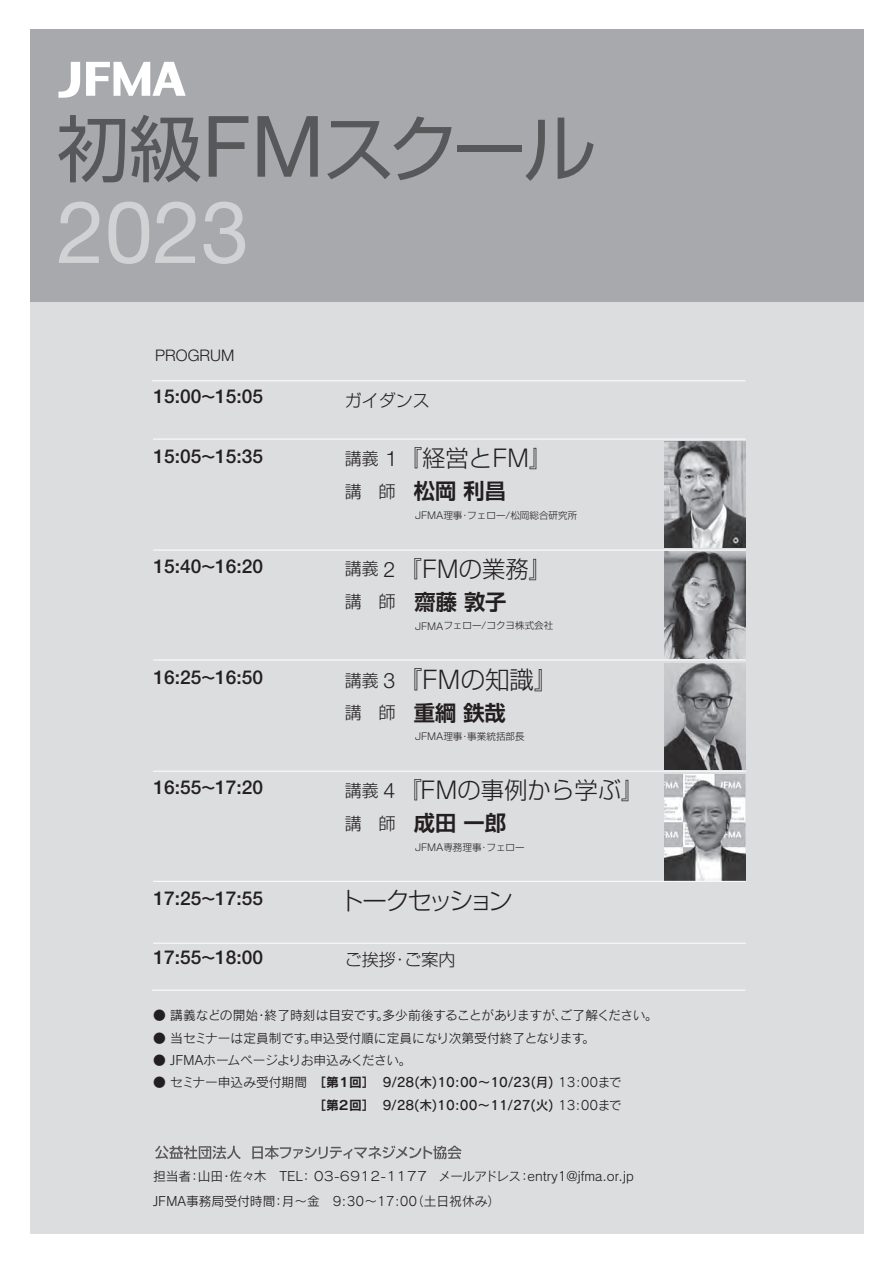
<style>
.page{position:relative;width:893px;height:1263px;background:#fff}
.page>*{position:absolute;margin:0;border:0;box-sizing:border-box;transform-origin:0 0}
.t1{font:86.55px "Helvetica Neue LT Std";color:#d1d2d4}
.t2{font:72.75px "Shin Go Pro";letter-spacing:-.065em;color:#57585a}
.t3{font:300 24.45px "Shin Go Pro";letter-spacing:-.065em;color:#231f20}
.t4{font:300 24.45px "Shin Go Pro";letter-spacing:-.145em;color:#231f20}
.t5{font:300 23.4px "Shin Go Pro";color:#231f20}
.t6{font:700 21.3px "Shin Go Pro De";color:#231f20}
.t7{font:500 19.2px "Helvetica Neue LT Std";color:#231f20}
.t8{font:300 16.95px "Shin Go Pro";color:#231f20}
.t9{font:300 15.9px "Helvetica Neue LT Std";color:#231f20}
.t10{font:700 13.8px "Shin Go Pro";color:#231f20}
.t11{font:12.75px "Rodin Pro M";color:#231f20}
.t12{font:12.75px "Rodin Pro DB";color:#231f20}
.t13{font:12.75px "Rodin Pro M";letter-spacing:-.2em;color:#231f20}
.t14{font:12.75px "Rodin Pro B";letter-spacing:-.1em;color:#231f20}
.t15{font:300 9.6px "Shin Go Pro";color:#231f20}
.s1{font-family:"Helvetica Neue LT Std";font-size:84.75px}
.s2{font-family:"Helvetica Neue LT Std";font-size:21.3px}
.s3{font-family:"Rodin Pro M"}
</style>
<div class="page">
<div style="left:30px;top:30px;width:833px;height:272px;background:#a8a9ad"></div>
<div style="left:30px;top:302px;width:833px;height:931px;background:#dcdddf"></div>
<svg style="left:86px;top:62px;width:100px;height:34px"></svg>
<svg style="left:58px;top:62px;width:22px;height:36px"></svg>
<img style="left:664px;top:441px;width:81px;height:106px">
<img style="left:664px;top:774px;width:81px;height:107px">
<img style="left:664px;top:552px;width:81px;height:106px">
<img style="left:665px;top:663px;width:80px;height:107px">
<hr style="left:152px;top:990px;width:593px;height:1px;background:#fff">
<hr style="left:152px;top:380px;width:593px;height:1px;background:#fff">
<svg style="left:155px;top:1146px;width:86px;height:13px"></svg>
<svg style="left:252px;top:1145px;width:210px;height:14px"></svg>
<hr style="left:153px;top:881px;width:593px;height:1px;background:#fff">
<hr style="left:153px;top:943px;width:593px;height:1px;background:#fff">
<hr style="left:153px;top:771px;width:593px;height:1px;background:#fff">
<hr style="left:153px;top:659px;width:593px;height:1px;background:#fff">
<hr style="left:153px;top:550px;width:593px;height:1px;background:#fff">
<hr style="left:153px;top:439px;width:593px;height:1px;background:#fff">
<h2 class="t2" style="left:57px;top:89px;width:541px">初級<span class="s1">FM</span>スクール</h2>
<h1 class="t1" style="left:57px;top:181px;width:194px">2023</h1>
<p class="t9" style="left:155px;top:345px;width:81px">PROGRUM</p>
<h3 class="t7" style="left:153px;top:385px;width:49px">15:00</h3>
<h3 class="t7" style="left:215px;top:385px;width:49px">15:05</h3>
<p class="t10" style="left:201px;top:386px;width:14px">〜</p>
<h3 class="t8" style="left:345px;top:387px;width:87px">ガイダンス</h3>
<h3 class="t7" style="left:153px;top:444px;width:49px">15:05</h3>
<h3 class="t7" style="left:215px;top:444px;width:49px">15:35</h3>
<p class="t10" style="left:201px;top:445px;width:14px">〜</p>
<h3 class="t8" style="left:345px;top:444px;width:36px">講義</h3>
<h3 class="t5" style="left:386px;top:439px;width:168px">『<span class="s2">1</span> 経営とFM『</h3>
<h3 class="t8" style="left:345px;top:477px;width:19px">講</h3>
<h3 class="t6" style="left:414px;top:474px;width:94px">松岡利昌</h3>
<h3 class="t8" style="left:379px;top:477px;width:36px">師　</h3>
<h3 class="t7" style="left:153px;top:555px;width:49px">15:40</h3>
<h3 class="t7" style="left:215px;top:555px;width:49px">16:20</h3>
<p class="t10" style="left:201px;top:556px;width:14px">〜</p>
<p class="t15" style="left:467px;top:507px;width:112px">フェロー/松岡総合研究所</p>
<p class="t15" style="left:415px;top:508px;width:49px">JFMA理事</p>
<h3 class="t5" style="left:383px;top:550px;width:171px"><span class="s2">2</span> 『FMの業務『</h3>
<p class="t15" style="left:460px;top:507px;width:11px">・</p>
<h3 class="t8" style="left:345px;top:555px;width:36px">講義</h3>
<h3 class="t8" style="left:345px;top:588px;width:19px">講</h3>
<h3 class="t6" style="left:414px;top:584px;width:94px">齋藤敦子</h3>
<h3 class="t8" style="left:379px;top:588px;width:36px">師　</h3>
<h3 class="t7" style="left:153px;top:665px;width:49px">16:25</h3>
<h3 class="t7" style="left:215px;top:665px;width:49px">16:50</h3>
<p class="t10" style="left:201px;top:666px;width:14px">〜</p>
<p class="t15" style="left:415px;top:618px;width:140px">JFMAフェロー/コクヨ株式会社</p>
<h3 class="t3" style="left:383px;top:660px;width:177px">『<span class="s2">3</span> FMの知識『</h3>
<h3 class="t8" style="left:345px;top:666px;width:36px">講義</h3>
<h3 class="t8" style="left:345px;top:699px;width:19px">講</h3>
<h3 class="t6" style="left:414px;top:695px;width:94px">重綱鉄哉</h3>
<h3 class="t8" style="left:379px;top:699px;width:36px">師　</h3>
<h3 class="t7" style="left:153px;top:776px;width:49px">16:55</h3>
<h3 class="t7" style="left:215px;top:776px;width:49px">17:20</h3>
<p class="t10" style="left:201px;top:777px;width:14px">〜</p>
<p class="t15" style="left:467px;top:728px;width:59px">事業統括部長</p>
<p class="t15" style="left:415px;top:729px;width:49px">JFMA理事</p>
<h3 class="t5" style="left:383px;top:771px;width:262px"><span class="s2">4</span>『FMの事例から学ぶ『</h3>
<p class="t15" style="left:460px;top:728px;width:11px">・</p>
<h3 class="t8" style="left:345px;top:776px;width:36px">講義</h3>
<h3 class="t8" style="left:345px;top:809px;width:19px">講</h3>
<h3 class="t6" style="left:414px;top:805px;width:94px">成田一郎</h3>
<h3 class="t8" style="left:379px;top:809px;width:36px">師　</h3>
<h3 class="t7" style="left:153px;top:886px;width:49px">17:25</h3>
<h3 class="t7" style="left:215px;top:886px;width:49px">17:55</h3>
<p class="t10" style="left:201px;top:887px;width:14px">〜</p>
<p class="t15" style="left:415px;top:839px;width:68px">JFMA専務理事</p>
<h3 class="t4" style="left:339px;top:881px;width:175px">トークセッション</h3>
<p class="t15" style="left:486px;top:839px;width:40px">フェロー</p>
<p class="t15" style="left:479px;top:839px;width:11px">・</p>
<h3 class="t7" style="left:215px;top:946px;width:49px">18:00</h3>
<h3 class="t7" style="left:153px;top:946px;width:49px">17:55</h3>
<p class="t10" style="left:201px;top:947px;width:14px">〜</p>
<h3 class="t8" style="left:404px;top:945px;width:53px">ご案内</h3>
<h3 class="t8" style="left:345px;top:945px;width:53px">ご挨拶</h3>
<h3 class="t8" style="left:392px;top:945px;width:19px">・</h3>
<p class="t11" style="left:265px;top:1007px;width:394px">終了時刻は目安です多少前後することがありますがご了解ください。</p>
<p class="t11" style="left:554px;top:1007px;width:14px">、</p>
<p class="t11" style="left:153px;top:1007px;width:107px">● 講義などの開始</p>
<p class="t11" style="left:255px;top:1007px;width:14px">・</p>
<p class="t11" style="left:376px;top:1007px;width:14px">。</p>
<p class="t11" style="left:153px;top:1029px;width:433px">● 当セミナーは定員制です申込受付順に定員になり次第受付終了となります</p>
<p class="t11" style="left:304px;top:1029px;width:14px">。</p>
<p class="t11" style="left:153px;top:1052px;width:260px">● JFMAホームページよりお申込みください。</p>
<p class="t12" style="left:383px;top:1074px;width:241px">9/28 木( )10:00～10/23 月( ) <span class="s3">13:00まで</span></p>
<p class="t11" style="left:582px;top:1029px;width:14px">。</p>
<p class="t11" style="left:153px;top:1074px;width:156px">● セミナー申込み受付期間</p>
<p class="t14" style="left:313px;top:1074px;width:63px">［第１回］</p>
<p class="t14" style="left:313px;top:1096px;width:63px">［第２回］</p>
<p class="t12" style="left:383px;top:1096px;width:241px">9/28 木( )10:00～11/27 火( ) <span class="s3">13:00まで</span></p>
<p class="t11" style="left:153px;top:1168px;width:40px">担当者</p>
<p class="t11" style="left:198px;top:1168px;width:27px">山田</p>
<p class="t11" style="left:230px;top:1168px;width:75px">佐々木　TEL</p>
<p class="t13" style="left:300px;top:1168px;width:223px">：０３-６９１２-１１７７　メールアドレス</p>
<p class="t11" style="left:528px;top:1168px;width:108px">entry1@jfma.or j p.</p>
<p class="t11" style="left:188px;top:1168px;width:14px">：</p>
<p class="t11" style="left:518px;top:1168px;width:14px">：</p>
<p class="t11" style="left:220px;top:1168px;width:14px">・</p>
<p class="t11" style="left:411px;top:1192px;width:91px">（土日祝休み(</p>
<p class="t11" style="left:153px;top:1192px;width:124px">JFMA事務局受付時間</p>
<p class="t11" style="left:282px;top:1192px;width:137px">月～金　9:30～17:00</p>
<p class="t11" style="left:272px;top:1192px;width:14px">：</p>
</div>
